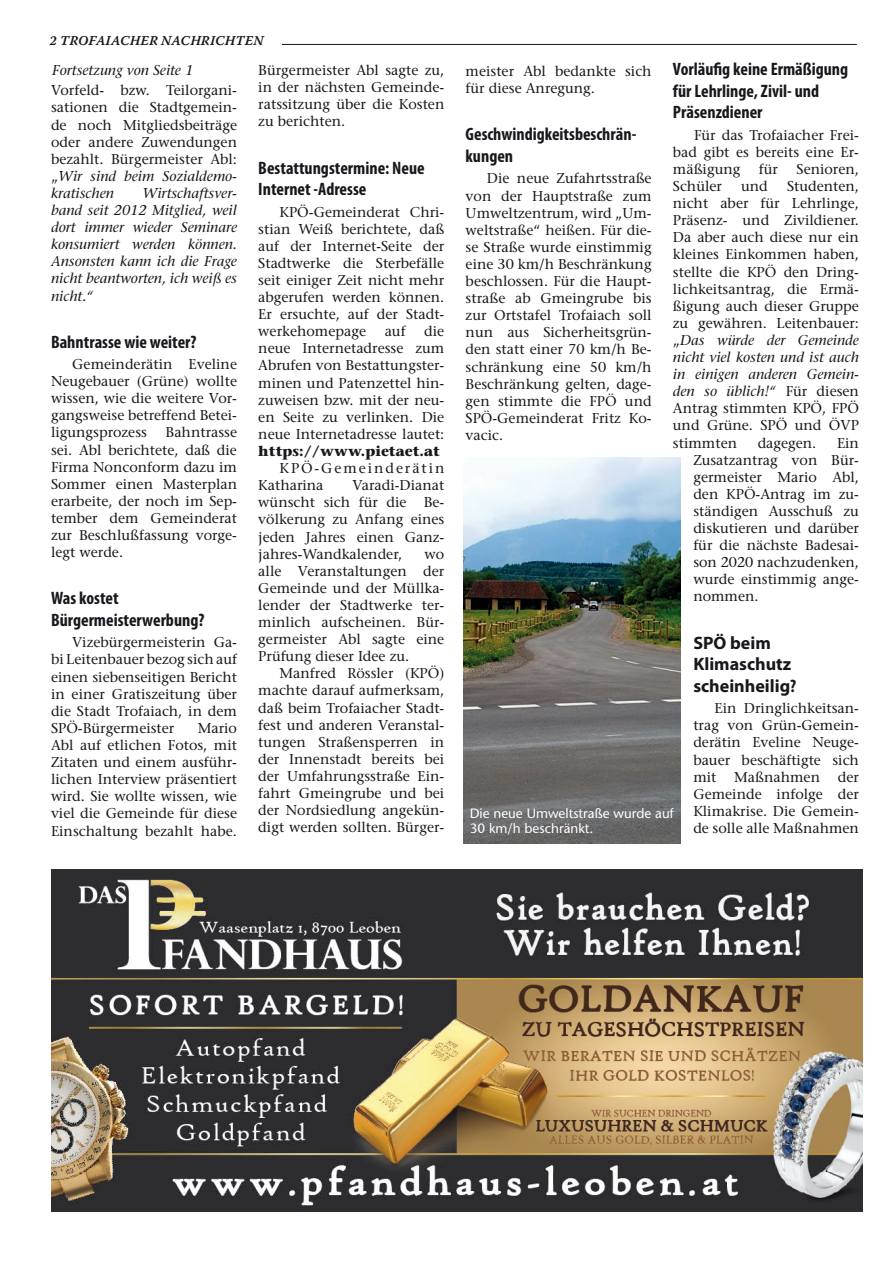
<style>
.page{position:relative;width:893px;height:1263px;background:#fff}
.page>*{position:absolute;margin:0;border:0;box-sizing:border-box;transform-origin:0 0}
.zwitit{font:700 condensed 18px/21.6px "Myriad Pro";color:#1a171c}
.zwitit-2{font:700 18px/21.6px "Myriad Pro";color:#1a171c}
.swt-twxt{font:14.25px/17.1px "Stone Serif";color:#1a171c;text-align:justify}
.swt-twxt-2{font:italic 14.25px/17.1px "Stone Serif";color:#1a171c;text-align:justify}
.swt-twxt-3{font:14.25px/17.1px "Stone Serif";letter-spacing:.135em;color:#1a171c}
.Bildtext{font:13.5px/15px "Stone Sans";color:#fff}
.t1{font:13.5px "Warnock Pro Semibold It Capt";letter-spacing:.01em;color:#1a171c}
.s1{font-style:italic}
.s2{font-weight:700}
.s3{font-stretch:condensed}
</style>
<div class="page">
<hr style="left:282px;top:44px;width:575px;height:1px;background:#1a171c">
<img style="left:51px;top:869px;width:811px;height:343px">
<img style="left:463px;top:457px;width:218px;height:386px">
<p class="t1" style="left:50px;top:32px;width:215px">2 TROFAIACHER NACHRICHTEN</p>
<p class="swt-twxt-2" style="left:52px;top:62px;width:143px">Fortsetzung von Seite 1</p>
<p class="swt-twxt" style="left:51px;top:82px;width:188px">Vorfeld- bzw. Teilorgani&shy;sationen die Stadtgemein&shy;de noch Mitgliedsbeiträge oder andere Zuwendungen bezahlt. Bürgermeister Abl: „<span class="s1">Wir sind beim Sozialdemo&shy;kratischen</span></p>
<p class="swt-twxt" style="left:258px;top:61px;width:188px">Bürgermeister Abl sagte zu, in der nächsten Gemeinde&shy;ratssitzung über die Kosten zu berichten.</p>
<p class="zwitit" style="left:258px;top:156px;width:168px">Bestattungstermine: Neue<br>Internet -Adresse</p>
<p class="swt-twxt" style="left:258px;top:203px;width:188px;text-indent:21px">KPÖ-Gemeinderat Chri&shy;stian Weiß berichtete, daß auf der Internet-Seite der Stadtwerke die Sterbefälle seit einiger Zeit nicht mehr abgerufen werden können.<br>Er ersuchte, auf der Stadt&shy;werkehomepage</p>
<p class="swt-twxt-2" style="left:51px;top:184px;width:188px;text-indent:92px">Wirtschaftsver&shy;band seit 2012 Mitglied, weil dort immer wieder Seminare konsumiert werden können.<br>Ansonsten kann ich die Frage nicht beantworten, ich weiß es nicht.“</p>
<p class="zwitit" style="left:51px;top:331px;width:147px">Bahntrasse wie weiter?</p>
<p class="swt-twxt" style="left:51px;top:355px;width:188px;text-indent:21px">Gemeinderätin Eveline Neugebauer (Grüne) wollte wissen, wie die weitere Vor&shy;gangsweise betreffend Betei&shy;ligungsprozess</p>
<p class="swt-twxt" style="left:385px;top:323px;width:22px">auf</p>
<p class="swt-twxt" style="left:258px;top:323px;width:188px;text-indent:166px">die neue Internetadresse zum Abrufen von Bestattungster&shy;minen und Patenzettel hin&shy;zuweisen bzw. mit der neu&shy;en Seite zu verlinken. Die neue Internetadresse lautet: <span class="s2">https://www.pietaet.at</span></p>
<p class="swt-twxt-3" style="left:258px;top:459px;width:188px;text-indent:21px">KPÖ-Gemeinderätin<br>Katharina</p>
<p class="swt-twxt" style="left:51px;top:424px;width:188px;text-indent:115px">Bahntrasse sei. Abl berichtete, daß die Firma Nonconform dazu im Sommer einen Masterplan erarbeite, der noch im Sep&shy;tember dem Gemeinderat zur Beschlußfassung vorge&shy;legt werde.</p>
<p class="zwitit" style="left:51px;top:587px;width:155px">Was kostet<br>Bürgermeisterwerbung?</p>
<p class="swt-twxt" style="left:51px;top:634px;width:188px;text-indent:21px">Vizebürgermeisterin Ga&shy;bi Leitenbauer bezog sich auf einen siebenseitigen Bericht in einer Gratiszeitung über die Stadt Trofaiach, in dem SPÖ-Bürgermeister</p>
<p class="swt-twxt" style="left:258px;top:477px;width:188px;text-indent:94px">Varadi-Dianat wünscht sich für die Be&shy;völkerung zu Anfang eines jeden Jahres einen Ganz&shy;jahres-Wandkalender,</p>
<p class="swt-twxt" style="left:258px;top:545px;width:188px;text-indent:166px">wo alle Veranstaltungen der Gemeinde und der Müllka&shy;lender der Stadtwerke ter&shy;minlich aufscheinen. Bür&shy;germeister Abl sagte eine Prüfung dieser Idee zu.</p>
<p class="swt-twxt" style="left:258px;top:665px;width:188px;text-indent:21px">Manfred Rössler (KPÖ) machte darauf aufmerksam, daß beim Trofaiacher Stadt&shy;fest und anderen Veranstal&shy;tungen Straßensperren in der Innenstadt bereits bei der Umfahrungsstraße Ein&shy;fahrt Gmeingrube und bei der Nordsiedlung angekün&shy;digt werden sollten. Bürger-</p>
<p class="swt-twxt" style="left:51px;top:719px;width:188px;text-indent:147px">Mario Abl auf etlichen Fotos, mit Zitaten und einem ausführ&shy;lichen Interview präsentiert wird. Sie wollte wissen, wie viel die Gemeinde für diese Einschaltung bezahlt habe.</p>
<p class="zwitit" style="left:673px;top:58px;width:177px">Vorläufig keine Ermäßigung für Lehrlinge, Zivil- und<br>Präsenzdiener</p>
<p class="swt-twxt" style="left:673px;top:126px;width:188px;text-indent:21px">Für das Trofaiacher Frei&shy;bad gibt es bereits eine Er&shy;mäßigung</p>
<p class="swt-twxt" style="left:466px;top:63px;width:188px">meister Abl bedankte sich für diese Anregung.</p>
<p class="zwitit" style="left:466px;top:123px;width:172px">Geschwindigkeitsbeschrän&shy;kungen</p>
<p class="swt-twxt" style="left:466px;top:170px;width:188px;text-indent:21px">Die neue Zufahrtsstraße von der Hauptstraße zum Umweltzentrum, wird „Um&shy;weltstraße“ heißen. Für die&shy;se Straße wurde einstimmig eine 30 km/h Beschränkung beschlossen. Für die Haupt&shy;straße ab Gmeingrube bis zur Ortstafel Trofaiach soll nun aus Sicherheitsgrün&shy;den statt einer 70 km/h Be&shy;schränkung eine 50 km/h Beschränkung gelten, dage&shy;gen stimmte die FPÖ und SPÖ-Gemeinderat Fritz Ko&shy;vacic.</p>
<p class="swt-twxt" style="left:759px;top:160px;width:21px">für</p>
<p class="swt-twxt" style="left:796px;top:160px;width:64px">Senioren,</p>
<p class="swt-twxt" style="left:673px;top:177px;width:188px;text-indent:114px">Studenten, nicht aber für Lehrlinge, Präsenz- und Zivildiener.<br>Da aber auch diese nur ein kleines Einkommen haben, stellte die KPÖ den Dring&shy;lichkeitsantrag, die Ermä&shy;ßigung auch dieser Gruppe zu gewähren. Leitenbauer: „<span class="s1">Das würde der Gemeinde nicht viel kosten und ist auch in einigen anderen Gemein&shy;den so üblich!“</span> Für diesen Antrag stimmten KPÖ, FPÖ und Grüne. SPÖ und ÖVP stimmten</p>
<p class="swt-twxt" style="left:673px;top:177px;width:51px">Schüler</p>
<p class="swt-twxt" style="left:741px;top:177px;width:28px">und</p>
<p class="swt-twxt" style="left:758px;top:434px;width:60px">dagegen.</p>
<p class="swt-twxt" style="left:693px;top:434px;width:167px;text-indent:144px">Ein Zusatzantrag von Bür&shy;germeister Mario Abl, den KPÖ-Antrag im zu&shy;ständigen Ausschuß zu diskutieren und darüber für die nächste Badesai&shy;son 2020 nachzudenken, wurde einstimmig ange&shy;nommen.</p>
<p class="zwitit-2" style="left:693px;top:631px;width:104px">SPÖ beim<br>Klimaschutz scheinheilig<span class="s3">?</span></p>
<p class="swt-twxt" style="left:693px;top:700px;width:167px;text-indent:21px">Ein Dringlichkeitsan&shy;trag von Grün-Gemein&shy;derätin Eveline Neuge&shy;bauer beschäftigte sich mit Maßnahmen der Gemeinde infolge der Klimakrise. Die Gemein&shy;de solle alle Maßnahmen</p>
<p class="Bildtext" style="left:470px;top:806px;width:206px">Die neue Umweltstraße wurde auf<br>30 km/h beschränkt.</p>
</div>
